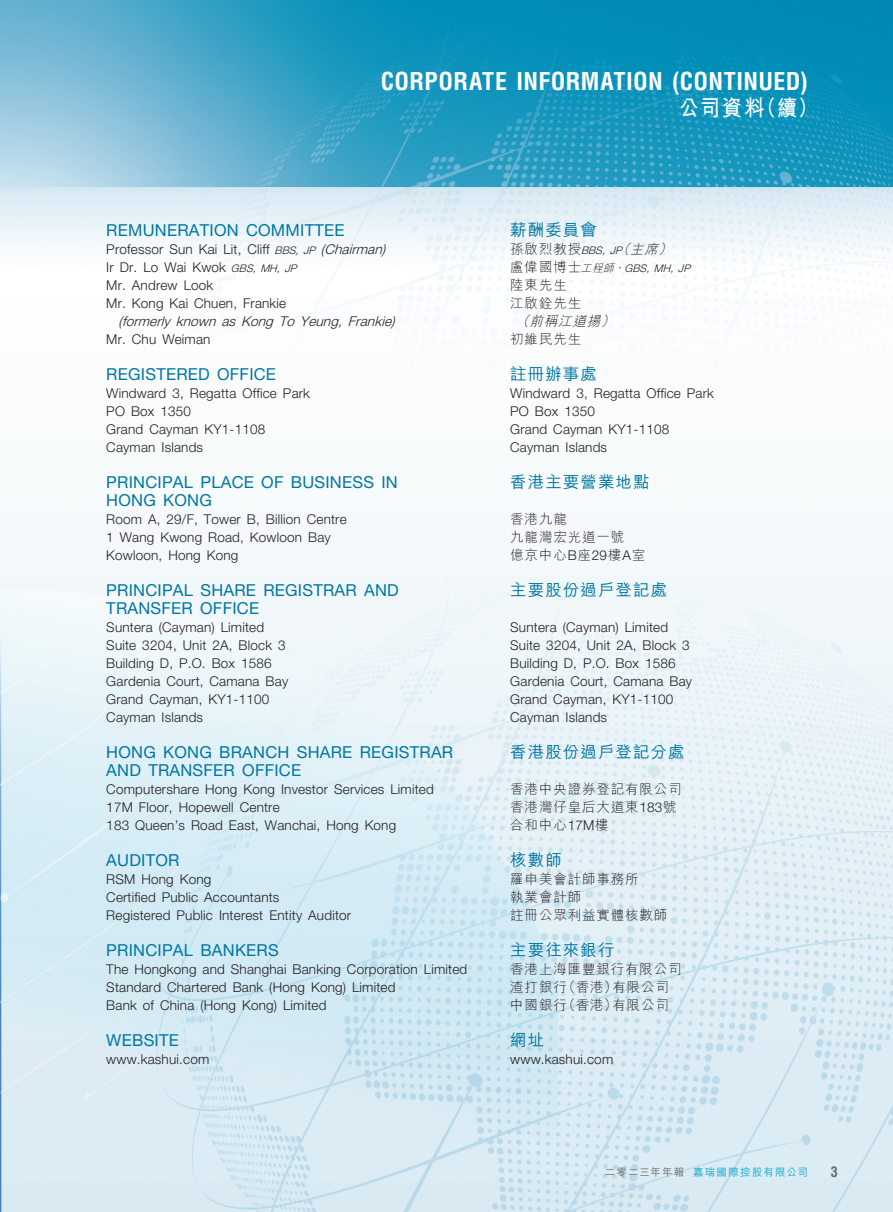
<style>
.page{position:relative;width:893px;height:1212px;background:#fff}
.page>*{position:absolute;margin:0;border:0;box-sizing:border-box;transform-origin:0 0}
.t1{font:700 condensed 24px "Helvetica LT Std";letter-spacing:.015em;color:#fff}
.t2{font:700 22.5px "M Hei HK";color:#fff;scale:.9 1}
._03_H1{font:16.5px/18px "Helvetica Neue LT Std";letter-spacing:.015em;color:#0076a3}
._03_H1-2{font:500 16.5px "M Hei HK";letter-spacing:.065em;color:#0076a3}
.t3{font:700 condensed 14.25px "Helvetica LT Std";color:#6c6d70}
._01_Body_Text{font:300 13.5px "Helvetica Neue LT Std";letter-spacing:.015em;color:#231f20}
._01_Body_Text-2{font:300 13.5px "M Hei HK";letter-spacing:.065em;color:#231f20}
._01_Body_Text-3{font:italic 300 13.5px "Helvetica Neue LT Std";color:#231f20}
._01_Body_Text-4{font:italic 300 13.5px "M Hei HK";color:#231f20}
._01_Body_Text-5{font:italic 300 10.5px "Helvetica Neue LT Std";color:#231f20}
.t4{font:500 10.5px "M Hei HK";letter-spacing:.1em;color:#13aad6}
.s1{font-style:italic;font-size:10.5px}
.s2{font-style:italic}
.s3{font-family:"M Hei HK";font-style:normal;font-size:13.5px}
.s4{font-family:"M Hei HK";font-size:13.5px}
.s5{font-family:"M Hei HK"}
.s6{font-family:"Helvetica Neue LT Std"}
.s7{color:#6c6d70}
</style>
<div class="page">
<img style="left:0;top:0;width:893px;height:1212px">
<img style="left:0;top:453px;width:558px;height:759px">
<h1 class="t1" style="left:381px;top:67px;width:429px">CORPORATE INFORMATION (CONTINUED)</h1>
<h2 class="t2" style="left:679px;top:91px;width:156px">公司資料（續）</h2>
<p class="_03_H1" style="left:106px;top:221px;width:240px">REMUNERATION COMMITTEE</p>
<p class="_01_Body_Text" style="left:106px;top:241px;width:281px">Professor Sun Kai Lit, Cliff <span class="s1">BBS, JP</span> <span class="s2">(Chairman)</span></p>
<p class="_01_Body_Text" style="left:106px;top:259px;width:195px">Ir Dr. Lo Wai Kwok <span class="s1">GBS, MH, JP</span></p>
<p class="_01_Body_Text" style="left:106px;top:277px;width:108px">Mr. Andrew Look</p>
<p class="_01_Body_Text" style="left:106px;top:295px;width:181px">Mr. Kong Kai Chuen, Frankie</p>
<p class="_01_Body_Text-3" style="left:119px;top:313px;width:278px">(formerly known as Kong To Yeung, Frankie)</p>
<p class="_01_Body_Text" style="left:106px;top:331px;width:106px">Mr. Chu Weiman</p>
<p class="_03_H1" style="left:106px;top:365px;width:171px">REGISTERED OFFICE</p>
<p class="_01_Body_Text" style="left:106px;top:385px;width:205px">Windward 3, Regatta Office Park</p>
<p class="_01_Body_Text" style="left:106px;top:403px;width:86px">PO Box 1350</p>
<p class="_01_Body_Text" style="left:106px;top:421px;width:161px">Grand Cayman KY1-1108</p>
<p class="_01_Body_Text" style="left:106px;top:439px;width:98px">Cayman Islands</p>
<p class="_03_H1" style="left:106px;top:473px;width:293px">PRINCIPAL PLACE OF BUSINESS IN<br>HONG KONG</p>
<p class="_01_Body_Text" style="left:106px;top:511px;width:242px">Room A, 29/F, Tower B, Billion Centre</p>
<p class="_01_Body_Text" style="left:106px;top:529px;width:226px">1 Wang Kwong Road, Kowloon Bay</p>
<p class="_01_Body_Text" style="left:106px;top:547px;width:134px">Kowloon, Hong Kong</p>
<p class="_03_H1" style="left:106px;top:581px;width:294px">PRINCIPAL SHARE REGISTRAR AND<br>TRANSFER OFFICE</p>
<p class="_01_Body_Text" style="left:106px;top:619px;width:159px">Suntera (Cayman) Limited</p>
<p class="_01_Body_Text" style="left:106px;top:637px;width:181px">Suite 3204, Unit 2A, Block 3</p>
<p class="_01_Body_Text" style="left:106px;top:655px;width:167px">Building D, P.O. Box 1586</p>
<p class="_01_Body_Text" style="left:106px;top:673px;width:183px">Gardenia Court, Camana Bay</p>
<p class="_01_Body_Text" style="left:106px;top:691px;width:165px">Grand Cayman, KY1-1100</p>
<p class="_01_Body_Text" style="left:106px;top:709px;width:98px">Cayman Islands</p>
<p class="_03_H1" style="left:106px;top:743px;width:348px">HONG KONG BRANCH SHARE REGISTRAR<br>AND TRANSFER OFFICE</p>
<p class="_01_Body_Text" style="left:106px;top:781px;width:329px">Computershare Hong Kong Investor Services Limited</p>
<p class="_01_Body_Text" style="left:106px;top:799px;width:175px">17M Floor, Hopewell Centre</p>
<p class="_01_Body_Text" style="left:106px;top:817px;width:291px">183 Queen’s Road East, Wanchai, Hong Kong</p>
<p class="_03_H1" style="left:106px;top:851px;width:75px">AUDITOR</p>
<p class="_01_Body_Text" style="left:106px;top:871px;width:107px">RSM Hong Kong</p>
<p class="_01_Body_Text" style="left:106px;top:889px;width:175px">Certified Public Accountants</p>
<p class="_01_Body_Text" style="left:106px;top:907px;width:246px">Registered Public Interest Entity Auditor</p>
<p class="_03_H1" style="left:106px;top:941px;width:174px">PRINCIPAL BANKERS</p>
<p class="_01_Body_Text" style="left:106px;top:961px;width:362px">The Hongkong and Shanghai Banking Corporation Limited</p>
<p class="_01_Body_Text" style="left:106px;top:979px;width:291px">Standard Chartered Bank (Hong Kong) Limited</p>
<p class="_01_Body_Text" style="left:106px;top:997px;width:222px">Bank of China (Hong Kong) Limited</p>
<p class="_03_H1" style="left:106px;top:1031px;width:74px">WEBSITE</p>
<p class="_01_Body_Text" style="left:106px;top:1051px;width:104px">www.kashui.com</p>
<p class="_03_H1-2" style="left:510px;top:218px;width:88px">薪酬委員會</p>
<p class="_01_Body_Text-5" style="left:510px;top:244px;width:168px"><span class="s3">孫啟烈教授</span> BBS, JP<span class="s4">（主席）</span></p>
<p class="_01_Body_Text-5" style="left:510px;top:262px;width:185px"><span class="s3">盧偉國博士</span><span class="s5">工程師，</span>GBS, MH, JP</p>
<p class="_01_Body_Text-2" style="left:510px;top:275px;width:58px">陸東先生</p>
<p class="_01_Body_Text-2" style="left:510px;top:293px;width:72px">江啟銓先生</p>
<p class="_01_Body_Text-4" style="left:516px;top:311px;width:105px">（前稱江道揚）</p>
<p class="_01_Body_Text-2" style="left:510px;top:329px;width:72px">初維民先生</p>
<p class="_03_H1-2" style="left:510px;top:362px;width:88px">註冊辦事處</p>
<p class="_01_Body_Text" style="left:510px;top:385px;width:205px">Windward 3, Regatta Office Park</p>
<p class="_01_Body_Text" style="left:510px;top:403px;width:86px">PO Box 1350</p>
<p class="_01_Body_Text" style="left:510px;top:421px;width:161px">Grand Cayman KY1-1108</p>
<p class="_01_Body_Text" style="left:510px;top:439px;width:98px">Cayman Islands</p>
<p class="_03_H1-2" style="left:510px;top:470px;width:141px">香港主要營業地點</p>
<p class="_01_Body_Text-2" style="left:510px;top:509px;width:58px">香港九龍</p>
<p class="_01_Body_Text-2" style="left:510px;top:527px;width:116px">九龍灣宏光道一號</p>
<p class="_01_Body_Text-2" style="left:510px;top:545px;width:136px">億京中心<span class="s6">B</span>座<span class="s6">29</span>樓<span class="s6">A</span>室</p>
<p class="_03_H1-2" style="left:510px;top:578px;width:158px">主要股份過戶登記處</p>
<p class="_01_Body_Text" style="left:510px;top:619px;width:159px">Suntera (Cayman) Limited</p>
<p class="_01_Body_Text" style="left:510px;top:637px;width:181px">Suite 3204, Unit 2A, Block 3</p>
<p class="_01_Body_Text" style="left:510px;top:655px;width:167px">Building D, P.O. Box 1586</p>
<p class="_01_Body_Text" style="left:510px;top:673px;width:183px">Gardenia Court, Camana Bay</p>
<p class="_01_Body_Text" style="left:510px;top:691px;width:165px">Grand Cayman, KY1-1100</p>
<p class="_01_Body_Text" style="left:510px;top:709px;width:98px">Cayman Islands</p>
<p class="_03_H1-2" style="left:510px;top:740px;width:176px">香港股份過戶登記分處</p>
<p class="_01_Body_Text-2" style="left:510px;top:779px;width:173px">香港中央證券登記有限公司</p>
<p class="_01_Body_Text-2" style="left:510px;top:797px;width:168px">香港灣仔皇后大道東<span class="s6">183</span>號</p>
<p class="_01_Body_Text-2" style="left:510px;top:815px;width:100px">合和中心<span class="s6">17M</span>樓</p>
<p class="_03_H1-2" style="left:510px;top:848px;width:53px">核數師</p>
<p class="_01_Body_Text-2" style="left:510px;top:869px;width:130px">羅申美會計師事務所</p>
<p class="_01_Body_Text-2" style="left:510px;top:887px;width:72px">執業會計師</p>
<p class="_01_Body_Text-2" style="left:510px;top:905px;width:159px">註冊公眾利益實體核數師</p>
<p class="_03_H1-2" style="left:510px;top:938px;width:106px">主要往來銀行</p>
<p class="_01_Body_Text-2" style="left:510px;top:959px;width:173px">香港上海匯豐銀行有限公司</p>
<p class="_01_Body_Text-2" style="left:510px;top:977px;width:160px">渣打銀行（香港）有限公司</p>
<p class="_01_Body_Text-2" style="left:510px;top:995px;width:160px">中國銀行（香港）有限公司</p>
<p class="_03_H1-2" style="left:510px;top:1028px;width:36px">網址</p>
<p class="_01_Body_Text" style="left:510px;top:1051px;width:104px">www.kashui.com</p>
<p class="t4" style="left:605px;top:1164px;width:205px"><span class="s7">二零二三年年報</span> 嘉瑞國際控股有限公司</p>
<p class="t3" style="left:831px;top:1162px;width:9px">3</p>
</div>
